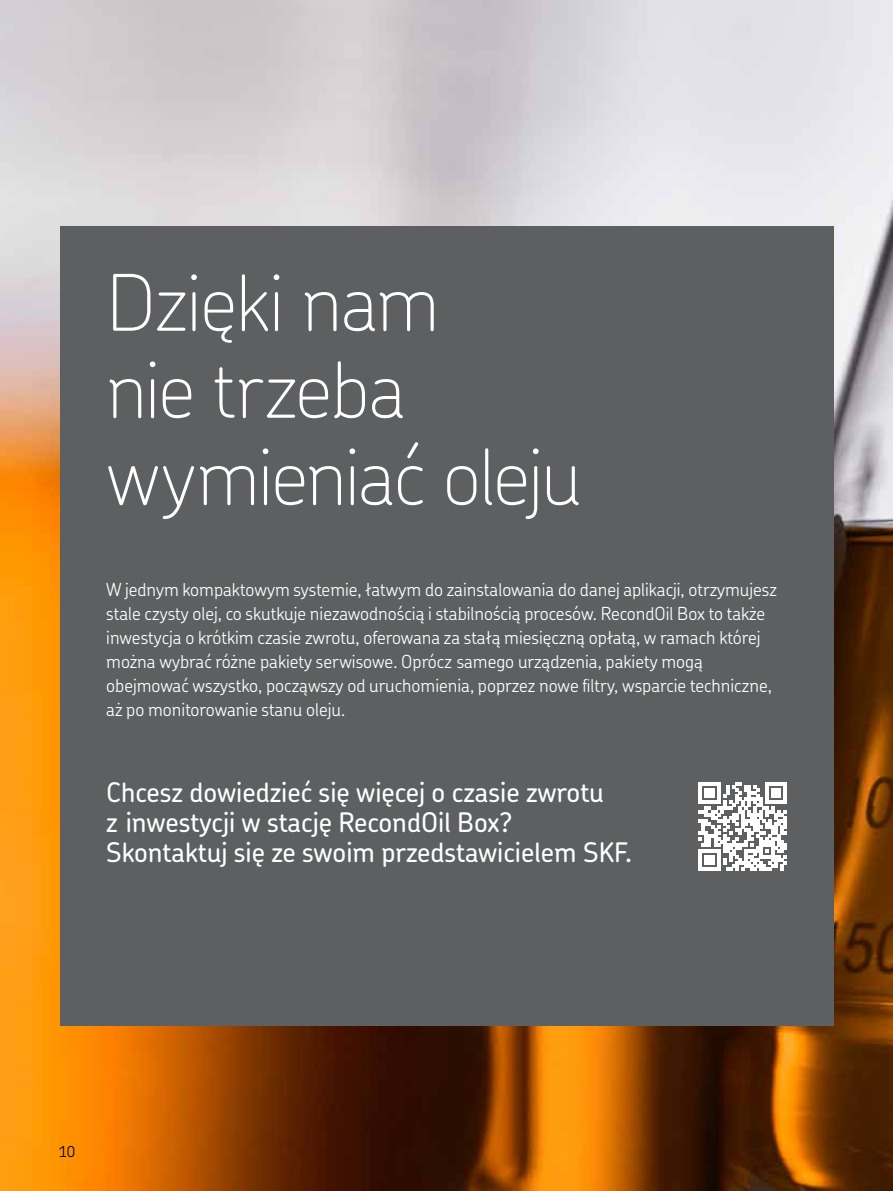
<style>
.page{position:relative;width:893px;height:1191px;background:#fff}
.page>*{position:absolute;margin:0;border:0;box-sizing:border-box;transform-origin:0 0}
.t1{font:100 78px/87px "SKF Chevin OT";letter-spacing:-.015em;color:#fff}
.t2{font:500 27px/30px "SKF Chevin OT";color:#fff}
.t3{font:300 18px/24px "SKF Chevin OT";color:#fff}
.t4{font:300 15px "SKF Chevin OT";color:#000}
</style>
<div class="page">
<img style="left:0;top:0;width:893px;height:1191px">
<div style="left:60px;top:226px;width:773px;height:799px;background:#5d5f60"></div>
<svg style="left:699px;top:782px;width:88px;height:88px"></svg>
<h1 class="t1" style="left:106px;top:248px;width:477px">Dzięki nam<br>nie trzeba wymieniać oleju</h1>
<p class="t3" style="left:106px;top:574px;width:672px">W jednym kompaktowym systemie, łatwym do zainstalowania do danej aplikacji, otrzymujesz stale czysty olej, co skutkuje niezawodnością i stabilnością procesów. RecondOil Box to także inwestycja o krótkim czasie zwrotu, oferowana za stałą miesięczną opłatą, w ramach której można wybrać różne pakiety serwisowe. Oprócz samego urządzenia, pakiety mogą obejmować wszystko, począwszy od uruchomienia, poprzez nowe filtry, wsparcie techniczne, aż po monitorowanie stanu oleju.</p>
<h2 class="t2" style="left:106px;top:774px;width:527px">Chcesz dowiedzieć się więcej o czasie zwrotu<br>z inwestycji w stację RecondOil Box?<br>Skontaktuj się ze swoim przedstawicielem SKF.</h2>
<p class="t4" style="left:60px;top:1137px;width:17px">10</p>
</div>
